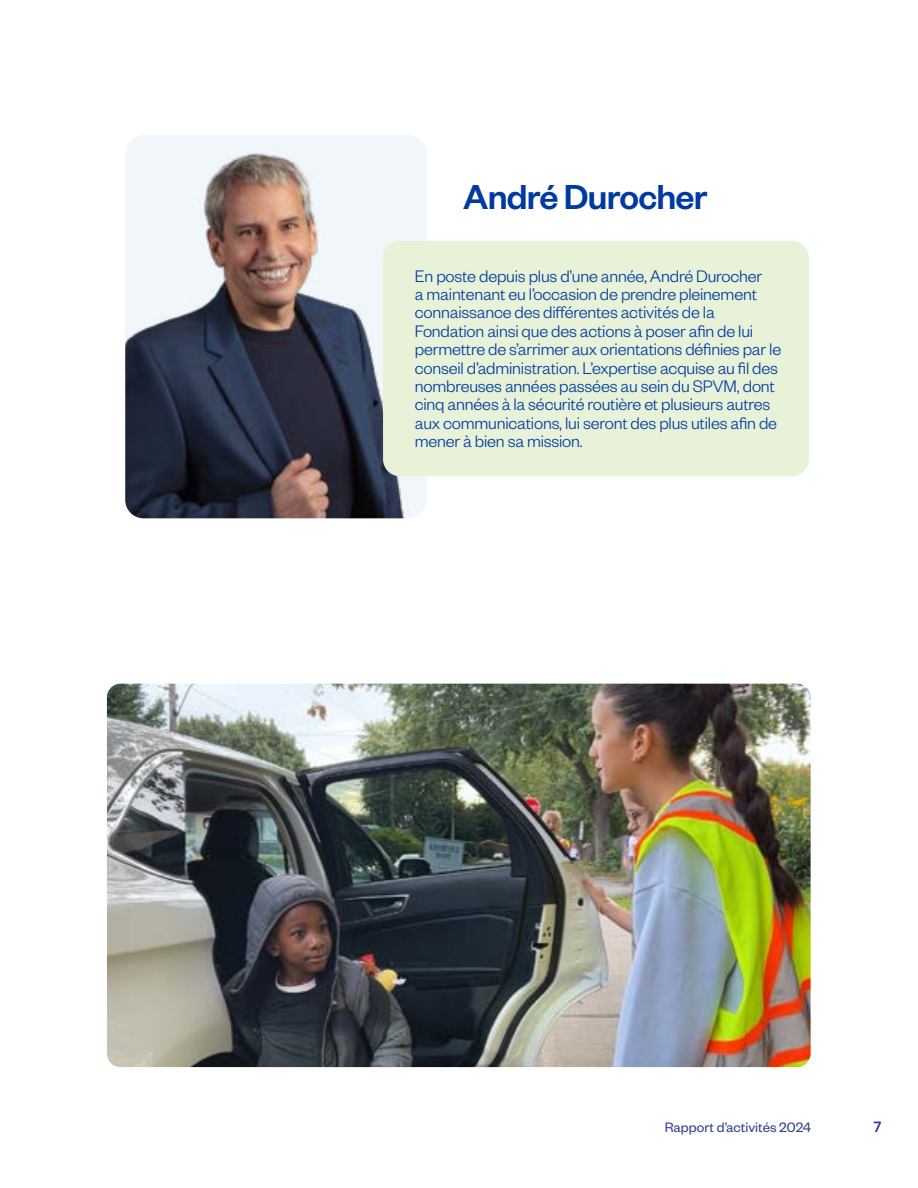
<style>
.page{position:relative;width:918px;height:1188px;background:#fff}
.page>*{position:absolute;margin:0;border:0;box-sizing:border-box;transform-origin:0 0}
.t1{font:500 38.1px "Founders Grotesk";letter-spacing:-.02em;color:#003aa0}
.t2{font:300 18.3px/18.3px "Founders Grotesk";letter-spacing:-.01em;color:#003aa0}
.t3{font:15px "Founders Grotesk";color:#333d91}
.t4{font:700 15px "Akkurat Office";color:#333d91}
</style>
<div class="page">
<hr style="left:0;top:0;width:1px;height:1188px;background:#d2eaf9">
<img style="left:125px;top:135px;width:302px;height:383px">
<div style="left:383px;top:241px;width:426px;height:235px;background:#e8f2d9;border-radius:17px"></div>
<img style="left:107px;top:684px;width:704px;height:383px">
<h1 class="t1" style="left:463px;top:173px;width:246px">André Durocher</h1>
<p class="t2" style="left:415px;top:266px;width:368px">En poste depuis plus d’une année, André Durocher<br>a maintenant eu l’occasion de prendre pleinement connaissance des différentes activités de la Fondation ainsi que des actions à poser afin de lui permettre de s’arrimer aux orientations définies par le conseil d’administration. L’expertise acquise au fil des nombreuses années passées au sein du SPVM, dont cinq années à la sécurité routière et plusieurs autres aux communications, lui seront des plus utiles afin de mener à bien sa mission.</p>
<p class="t3" style="left:665px;top:1118px;width:148px">Rapport d’activités 2024</p>
<p class="t4" style="left:873px;top:1118px;width:10px">7</p>
</div>
